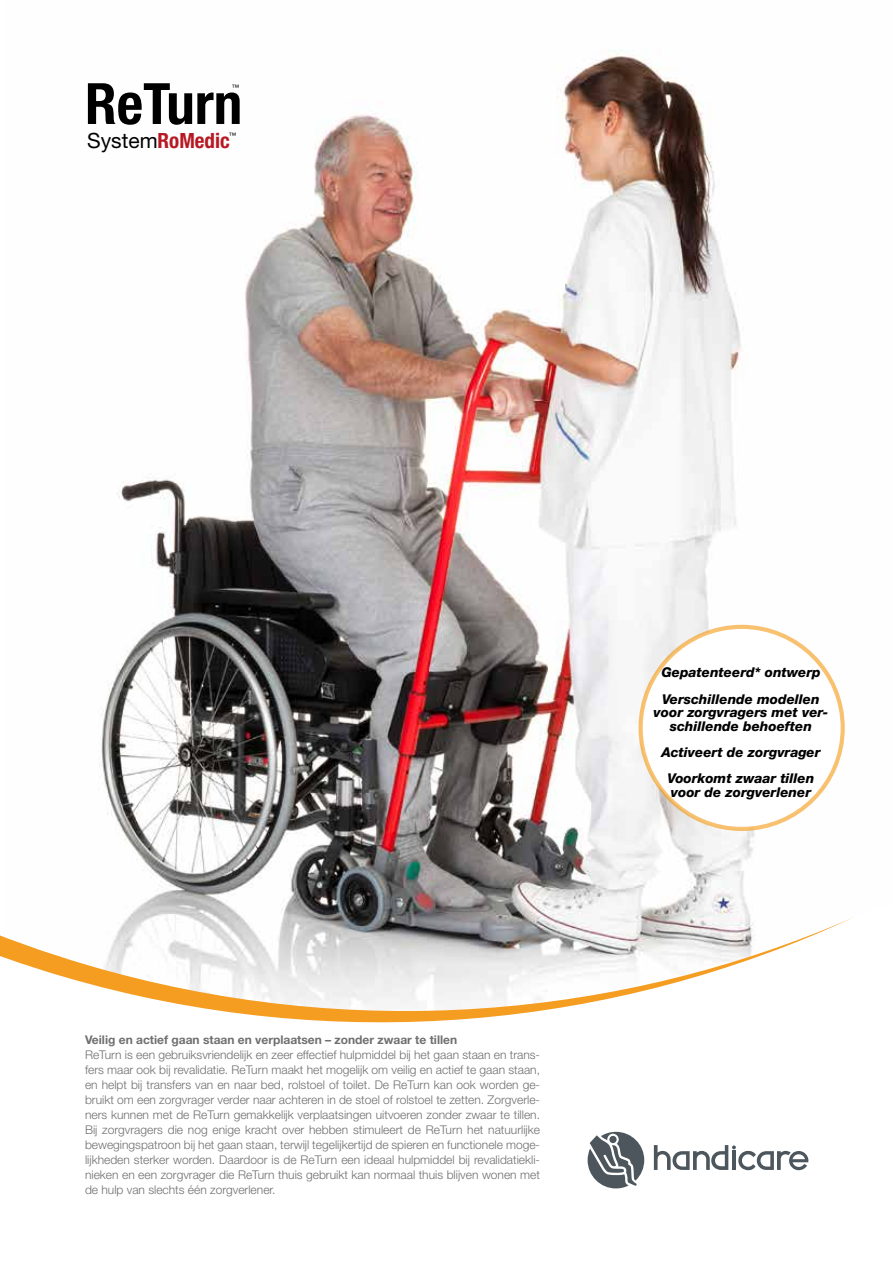
<style>
.page{position:relative;width:893px;height:1263px;background:#fff}
.page>*{position:absolute;margin:0;border:0;box-sizing:border-box;transform-origin:0 0}
.t1{font:700 condensed 57px "Helvetica Neue";color:#000}
.t2{font:700 condensed 21px "Helvetica Neue";color:#b71923}
.t3{font:italic 800 13.5px/26.2px "Helvetica Neue";color:#000;text-align:center}
.t4{font:300 12px/15px "Helvetica Neue";color:#706f6f;text-align:justify}
.t5{font:700 12px "Helvetica Neue";color:#706f6f}
.t6{font:7.5px "Helvetica Neue";color:#000}
.s1{font-weight:400;font-stretch:normal;color:#000}
</style>
<div class="page">
<img style="left:99px;top:50px;width:746px;height:810px">
<svg style="left:0;top:860px;width:852px;height:163px"></svg>
<svg style="left:588px;top:1132px;width:56px;height:56px"></svg>
<svg style="left:654px;top:1145px;width:154px;height:25px"></svg>
<div style="left:641px;top:627px;width:202px;height:202px;background:#fff;border-radius:50%"></div>
<div style="left:638px;top:625px;width:207px;height:206px;border:4px solid #f39200;border-radius:50%"></div>
<h1 class="t1" style="left:85px;top:69px;width:159px">ReTurn</h1>
<h2 class="t2" style="left:87px;top:128px;width:144px"><span class="s1">System</span>RoMedic</h2>
<p class="t6" style="left:229px;top:131px;width:9px">™</p>
<p class="t6" style="left:232px;top:83px;width:9px">™</p>
<p class="t5" style="left:85px;top:1032px;width:374px">Veilig en actief gaan staan en verplaatsen – zonder zwaar te tillen</p>
<p class="t4" style="left:85px;top:1047px;width:457px">ReTurn is een gebruiksvriendelijk en zeer effectief hulpmiddel bij het gaan staan en trans&shy;fers maar ook bij revalidatie. ReTurn maakt het mogelijk om veilig en actief te gaan staan, en helpt bij transfers van en naar bed, rolstoel of toilet. De ReTurn kan ook worden ge&shy;bruikt om een zorgvrager verder naar achteren in de stoel of rolstoel te zetten. Zorgverle&shy;ners kunnen met de ReTurn gemakkelijk verplaatsingen uitvoeren zonder zwaar te tillen.<br>Bij zorgvragers die nog enige kracht over hebben stimuleert de ReTurn het natuurlijke bewegingspatroon bij het gaan staan, terwijl tegelijkertijd de spieren en functionele moge&shy;lijkheden sterker worden. Daardoor is de ReTurn een ideaal hulpmiddel bij revalidatiekli&shy;nieken en een zorgvrager die ReTurn thuis gebruikt kan normaal thuis blijven wonen met de hulp van slechts één zorgverlener.</p>
<p class="t3" style="left:661px;top:659px;width:161px;text-align:left">Gepatenteerd* ontwerp<br>Verschillende modellen</p>
<p class="t3" style="left:654px;top:705px;width:176px;line-height:13.5px">voor zorgvragers met ver&shy;schillende behoeften</p>
<p class="t3" style="left:661px;top:739px;width:161px">Activeert de zorgvrager<br>Voorkomt zwaar tillen</p>
<p class="t3" style="left:671px;top:779px;width:142px">voor de zorgverlener</p>
</div>
